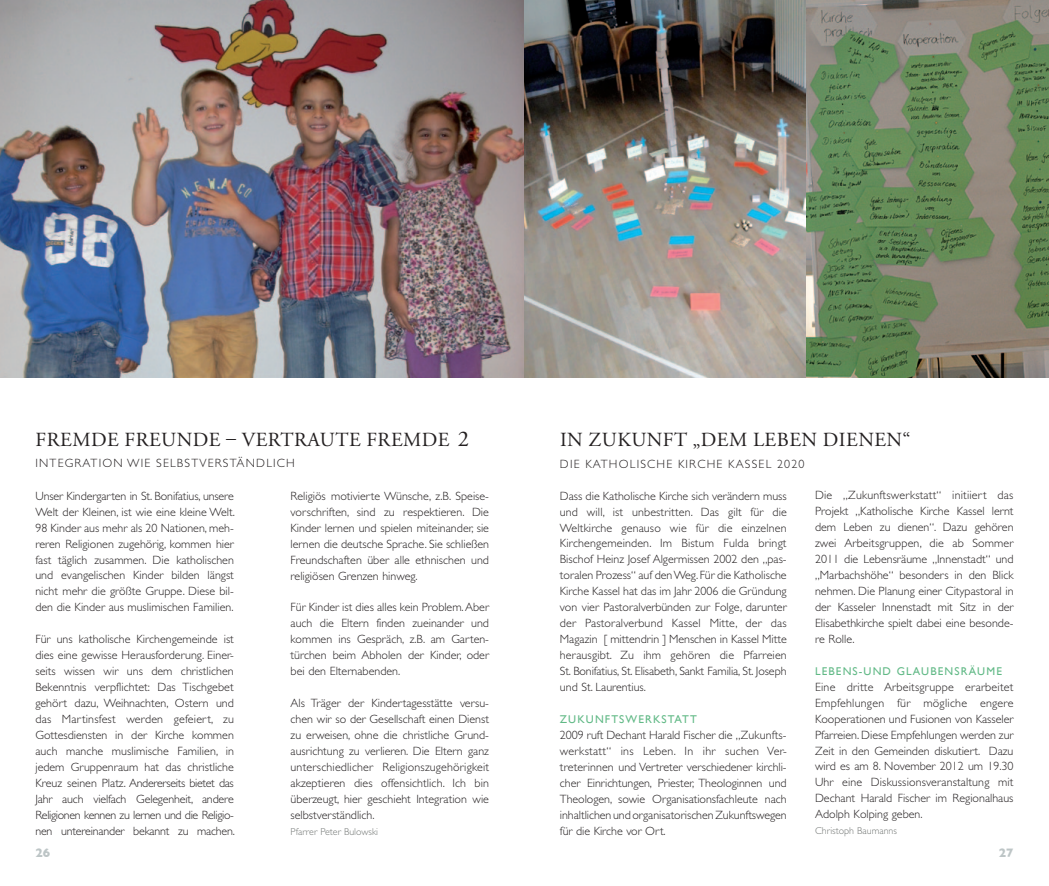
<style>
.page{position:relative;width:1049px;height:886px;background:#fff}
.page>*{position:absolute;margin:0;border:0;box-sizing:border-box;transform-origin:0 0}
.t1{font:20px "Adobe Garamond Pro";letter-spacing:.025em;color:#231f20}
.t2{font:700 12.5px "Gill Sans";color:#bdc5c6}
.t3{font:300 12px/16px "Gill Sans Std";color:#231f20;text-align:justify}
.t4{font:11.25px "Gill Sans";letter-spacing:.1em;color:#61b986}
.t5{font:300 10px "Gill Sans Std";color:#737775}
.s1{font-size:22.5px}
</style>
<div class="page">
<img style="left:0;top:0;width:800px;height:377px">
<img style="left:800px;top:0;width:249px;height:377px">
<h1 class="t1" style="left:36px;top:428px;width:435px">FREMDE FREUNDE – VERTRAUTE FREMDE <span class="s1">2</span></h1>
<p class="t3" style="left:35px;top:455px;width:9px">integration</p>
<p class="t3" style="left:127px;top:455px;width:9px">wie</p>
<p class="t3" style="left:156px;top:455px;width:9px">selbstverst</p>
<p class="t3" style="left:237px;top:455px;width:18px">ä ndli</p>
<p class="t3" style="left:277px;top:455px;width:17px">ch</p>
<p class="t3" style="left:35px;top:488px;width:201px">Unser Kindergarten in St. Bonifatius, unsere Welt der Kleinen, ist wie eine kleine Welt.<br>98 Kinder aus mehr als 20 Nationen, meh&shy;reren Religionen zugehörig, kommen hier fast täglich zusammen. Die katholischen und evangelischen Kinder bilden längst nicht mehr die größte Gruppe. Diese bil&shy;den die Kinder aus muslimischen Familien.</p>
<p class="t3" style="left:35px;top:631px;width:201px">Für uns katholische Kirchengemeinde ist dies eine gewisse Herausforderung. Einer&shy;seits wissen wir uns dem christlichen Bekenntnis verpflichtet: Das Tischgebet gehört dazu, Weihnachten, Ostern und das Martinsfest werden gefeiert, zu Gottesdiensten in der Kirche kommen auch manche muslimische Familien, in jedem Gruppenraum hat das christliche Kreuz seinen Platz. Andererseits bietet das Jahr auch vielfach Gelegenheit, andere Religionen kennen zu lernen und die Religio&shy;nen untereinander bekannt zu machen.</p>
<p class="t3" style="left:291px;top:488px;width:200px">Religiös motivierte Wünsche, z.B. Speise&shy;vorschriften, sind zu respektieren. Die Kinder lernen und spielen miteinander, sie lernen die deutsche Sprache. Sie schließen Freundschaften über alle ethnischen und religiösen Grenzen hinweg.</p>
<p class="t3" style="left:291px;top:599px;width:200px">Für Kinder ist dies alles kein Problem. Aber auch die Eltern finden zueinander und kommen ins Gespräch, z.B. am Garten&shy;türchen beim Abholen der Kinder, oder bei den Elternabenden.</p>
<p class="t3" style="left:291px;top:695px;width:200px">Als Träger der Kindertagesstätte versu&shy;chen wir so der Gesellschaft einen Dienst zu erweisen, ohne die christliche Grund&shy;ausrichtung zu verlieren. Die Eltern ganz unterschiedlicher Religionszugehörigkeit akzeptieren dies offensichtlich. Ich bin überzeugt, hier geschieht Integration wie selbstverständlich.</p>
<p class="t5" style="left:291px;top:825px;width:89px">Pfarrer Peter Bulowski</p>
<h1 class="t1" style="left:560px;top:428px;width:352px">IN ZUKUNFT „DEM LEBEN DIENEN“</h1>
<p class="t3" style="left:560px;top:456px;width:34px">Die katholis</p>
<p class="t3" style="left:647px;top:456px;width:97px">che kirche Kassel</p>
<p class="t3" style="left:777px;top:456px;width:29px">2020</p>
<p class="t3" style="left:815px;top:487px;width:200px">Die „Zukunftswerkstatt“ initiiert das Projekt „Katholische Kirche Kassel lernt dem Leben zu dienen“. Dazu gehören zwei Arbeitsgruppen, die ab Sommer 2011 die Lebensräume „Innenstadt“ und „Marbachshöhe“ besonders in den Blick nehmen. Die Planung einer Citypastoral in der Kasseler Innenstadt mit Sitz in der Elisabethkirche spielt dabei eine besonde&shy;re Rolle.</p>
<p class="t4" style="left:815px;top:664px;width:188px">LEBENS-UND GLAUBENSRÄUME</p>
<p class="t3" style="left:815px;top:679px;width:200px">Eine dritte Arbeitsgruppe erarbeitet Empfehlungen für mögliche engere Kooperationen und Fusionen von Kasseler Pfarreien. Diese Empfehlungen werden zur Zeit in den Gemeinden diskutiert. Dazu wird es am 8. November 2012 um 19.30<br>Uhr eine Diskussionsveranstaltung mit Dechant Harald Fischer im Regionalhaus Adolph Kolping geben.</p>
<p class="t5" style="left:815px;top:825px;width:83px">Christoph Baumanns</p>
<p class="t3" style="left:560px;top:488px;width:228px">Dass die Katholische Kirche sich verändern muss und will, ist unbestritten. Das gilt für die Weltkirche genauso wie für die einzelnen Kirchengemeinden. Im Bistum Fulda bringt Bischof Heinz Josef Algermissen 2002 den „pas&shy;toralen Prozess“ auf den Weg. Für die Katholische Kirche Kassel hat das im Jahr 2006 die Gründung von vier Pastoralverbünden zur Folge, darunter der Pastoralverbund Kassel Mitte, der das Magazin [ mittendrin ] Menschen in Kassel Mitte herausgibt. Zu ihm gehören die Pfarreien St. Bonifatius, St. Elisabeth, Sankt Familia, St. Joseph und St. Laurentius.</p>
<p class="t4" style="left:560px;top:712px;width:138px">ZUKUNFTSWERKSTATT</p>
<p class="t3" style="left:560px;top:727px;width:228px">2009 ruft Dechant Harald Fischer die „Zukunfts&shy;werkstatt“ ins Leben. In ihr suchen Ver&shy;treterinnen und Vertreter verschiedener kirchli&shy;cher Einrichtungen, Priester, Theologinnen und Theologen, sowie Organisationsfachleute nach inhaltlichen und organisatorischen Zukunftswegen für die Kirche vor Ort.</p>
<p class="t2" style="left:35px;top:846px;width:16px">26</p>
<p class="t2" style="left:999px;top:846px;width:16px">27</p>
</div>
